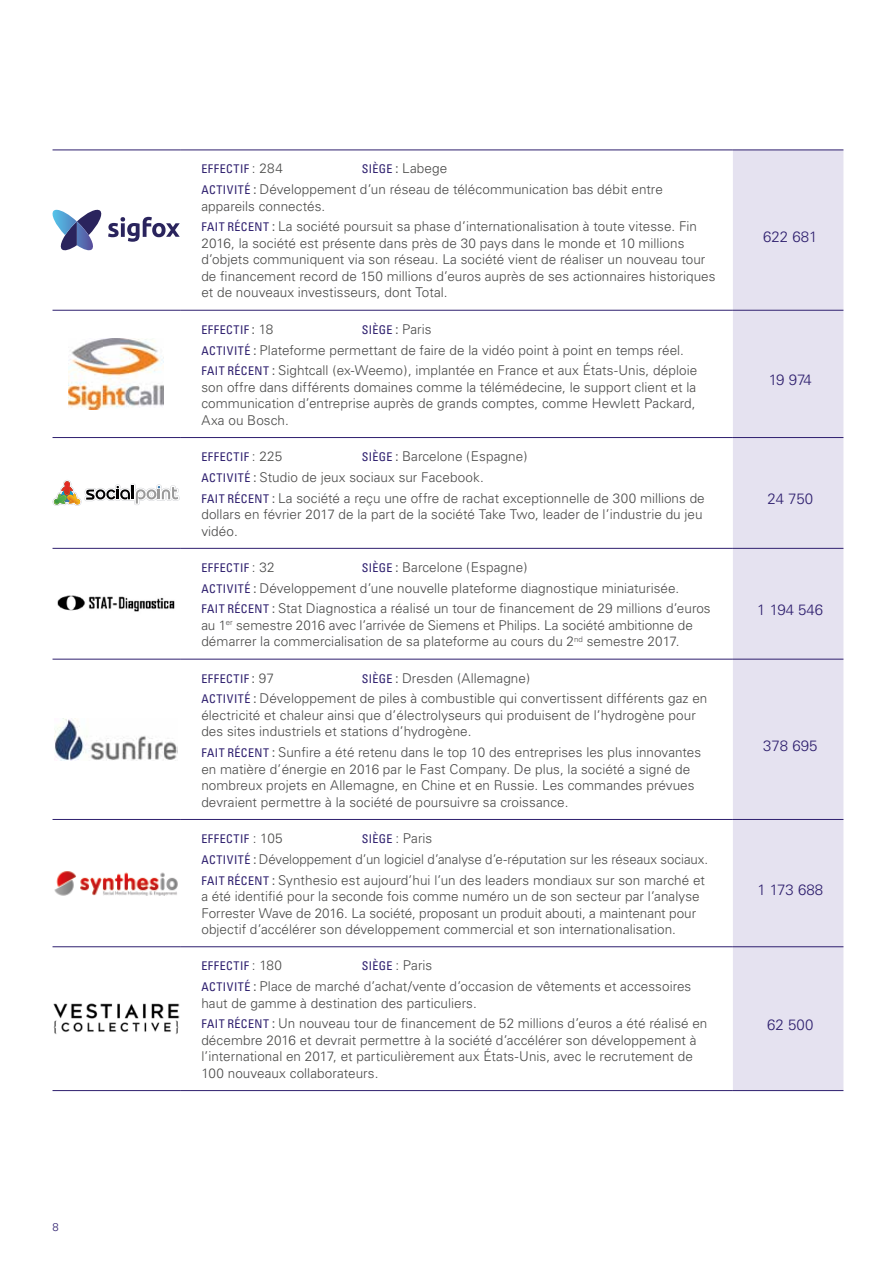
<style>
.page{position:relative;width:893px;height:1263px;background:#fff}
.page>*{position:absolute;margin:0;border:0;box-sizing:border-box;transform-origin:0 0}
.t1{font:300 15px "Univers";color:#2e1f6e}
.t2{font:300 13.5px/16.5px "Univers";letter-spacing:.005em;color:#4a4a49}
.t3{font:condensed 12px "Univers";letter-spacing:.045em;color:#2e1f6e}
.t4{font:300 11.25px "Univers";color:#2e1f6e}
.s1{font-weight:400;font-stretch:condensed;font-size:12px;color:#2e1f6e}
.s2{font-weight:400;font-stretch:condensed}
.s3{font-weight:300;font-stretch:normal;font-size:13.5px;color:#4a4a49}
.s4{font-size:13.5px;color:#4a4a49}
</style>
<div class="page">
<div style="left:733px;top:151px;width:110px;height:939px;background:#e5e2f0"></div>
<hr style="left:733px;top:150px;width:110px;height:1px;background:#2e1f6e">
<hr style="left:733px;top:310px;width:110px;height:1px;background:#2e1f6e">
<hr style="left:733px;top:437px;width:110px;height:1px;background:#2e1f6e">
<hr style="left:733px;top:548px;width:110px;height:1px;background:#2e1f6e">
<hr style="left:733px;top:659px;width:110px;height:1px;background:#2e1f6e">
<hr style="left:733px;top:819px;width:110px;height:1px;background:#2e1f6e">
<hr style="left:733px;top:946px;width:110px;height:1px;background:#2e1f6e">
<hr style="left:733px;top:1090px;width:110px;height:1px;background:#2e1f6e">
<hr style="left:53px;top:150px;width:127px;height:1px;background:#2e1f6e">
<hr style="left:53px;top:310px;width:127px;height:1px;background:#2e1f6e">
<hr style="left:180px;top:150px;width:553px;height:1px;background:#2e1f6e">
<hr style="left:180px;top:310px;width:553px;height:1px;background:#2e1f6e">
<hr style="left:53px;top:437px;width:127px;height:1px;background:#2e1f6e">
<hr style="left:180px;top:437px;width:553px;height:1px;background:#2e1f6e">
<hr style="left:53px;top:548px;width:127px;height:1px;background:#2e1f6e">
<hr style="left:180px;top:548px;width:553px;height:1px;background:#2e1f6e">
<hr style="left:53px;top:659px;width:127px;height:1px;background:#2e1f6e">
<hr style="left:53px;top:819px;width:127px;height:1px;background:#2e1f6e">
<hr style="left:180px;top:659px;width:553px;height:1px;background:#2e1f6e">
<hr style="left:180px;top:819px;width:553px;height:1px;background:#2e1f6e">
<hr style="left:53px;top:946px;width:127px;height:1px;background:#2e1f6e">
<hr style="left:53px;top:1090px;width:127px;height:1px;background:#2e1f6e">
<hr style="left:180px;top:946px;width:553px;height:1px;background:#2e1f6e">
<hr style="left:180px;top:1090px;width:553px;height:1px;background:#2e1f6e">
<svg style="left:52px;top:210px;width:128px;height:41px"></svg>
<img style="left:69px;top:338px;width:94px;height:71px">
<svg style="left:53px;top:480px;width:127px;height:26px"></svg>
<img style="left:57px;top:595px;width:118px;height:17px">
<img style="left:54px;top:718px;width:124px;height:42px">
<img style="left:54px;top:871px;width:124px;height:25px">
<img style="left:53px;top:1003px;width:127px;height:31px">
<p class="t4" style="left:53px;top:1220px;width:8px">8</p>
<p class="t2" style="left:201px;top:158px;width:463px;line-height:20.7px;text-indent:160px"><span class="s1">SIÈGE</span> <span class="s2">:</span> Labege<br><span class="s1">ACTIVITÉ</span> <span class="s2">:</span> Développement d’un réseau de télécommunication bas débit entre</p>
<p class="t2" style="left:201px;top:196px;width:497px;line-height:20.7px">appareils connectés.<br><span class="s1">FAIT RÉCENT</span> <span class="s2">:</span> La société poursuit sa phase d’internationalisation à toute vitesse. Fin</p>
<p class="t2" style="left:201px;top:235px;width:516px">2016, la société est présente dans près de 30 pays dans le monde et 10 millions d’objets communiquent via son réseau. La société vient de réaliser un nouveau tour de financement record de 150 millions d’euros auprès de ses actionnaires historiques et de nouveaux investisseurs, dont Total.</p>
<p class="t3" style="left:201px;top:162px;width:83px">EFFECTIF <span class="s3">: 284</span></p>
<p class="t3" style="left:201px;top:322px;width:73px">EFFECTIF <span class="s4">:</span> <span class="s3">18</span></p>
<p class="t3" style="left:362px;top:322px;width:71px">SIÈGE <span class="s4">:</span> <span class="s3">Paris</span></p>
<p class="t2" style="left:201px;top:339px;width:497px;line-height:20.7px"><span class="s1">ACTIVITÉ</span> <span class="s2">:</span> Plateforme permettant de faire de la vidéo point à point en temps réel.<br><span class="s1">FAIT RÉCENT</span> <span class="s2">:</span> Sightcall (ex-Weemo), implantée en France et aux États-Unis, déploie</p>
<p class="t2" style="left:201px;top:379px;width:496px;text-align:justify">son offre dans différents domaines comme la télémédecine, le support client et la communication d’entreprise auprès de grands comptes, comme Hewlett Packard, Axa ou Bosch.</p>
<p class="t2" style="left:201px;top:446px;width:505px;line-height:20.7px;text-indent:160px"><span class="s1">SIÈGE</span> <span class="s2">:</span> Barcelone (Espagne)<br><span class="s1">ACTIVITÉ</span> <span class="s2">:</span> Studio de jeux sociaux sur Facebook.<br><span class="s1">FAIT RÉCENT</span> <span class="s2">:</span> La société a reçu une offre de rachat exceptionnelle de 300 millions de</p>
<p class="t2" style="left:201px;top:506px;width:503px">dollars en février 2017 de la part de la société Take Two, leader de l’industrie du jeu vidéo.</p>
<p class="t3" style="left:201px;top:449px;width:82px">EFFECTIF <span class="s3">: 225</span></p>
<p class="t2" style="left:201px;top:557px;width:511px;line-height:20.7px;text-indent:160px"><span class="s1">SIÈGE</span> <span class="s2">:</span> Barcelone (Espagne)<br><span class="s1">ACTIVITÉ</span> <span class="s2">:</span> Développement d’une nouvelle plateforme diagnostique miniaturisée.<br><span class="s1">FAIT RÉCENT</span> <span class="s2">:</span> Stat Diagnostica a réalisé un tour de financement de 29 millions d’euros</p>
<p class="t2" style="left:201px;top:617px;width:493px">au 1<sup>er</sup> semestre 2016 avec l’arrivée de Siemens et Philips. La société ambitionne de démarrer la commercialisation de sa plateforme au cours du 2<sup>nd</sup> semestre 2017.</p>
<p class="t3" style="left:201px;top:560px;width:75px">EFFECTIF <span class="s3">: 32</span></p>
<p class="t2" style="left:201px;top:667px;width:508px;line-height:20.7px;text-indent:160px"><span class="s1">SIÈGE</span> <span class="s2">:</span> Dresden (Allemagne)<br><span class="s1">ACTIVITÉ</span> <span class="s2">:</span> Développement de piles à combustible qui convertissent différents gaz en</p>
<p class="t2" style="left:201px;top:707px;width:496px">électricité et chaleur ainsi que d’électrolyseurs qui produisent de l’hydrogène pour des sites industriels et stations d’hydrogène.</p>
<p class="t2" style="left:201px;top:744px;width:501px"><span class="s1">FAIT RÉCENT</span> <span class="s2">:</span> Sunfire a été retenu dans le top 10 des entreprises les plus innovantes en matière d’énergie en 2016 par le Fast Company. De plus, la société a signé de nombreux projets en Allemagne, en Chine et en Russie. Les commandes prévues devraient permettre à la société de poursuivre sa croissance.</p>
<p class="t3" style="left:201px;top:671px;width:74px">EFFECTIF <span class="s4">:</span> <span class="s3">97</span></p>
<p class="t2" style="left:201px;top:828px;width:508px;line-height:20.7px;text-indent:160px"><span class="s1">SIÈGE</span> : Paris<br><span class="s1">ACTIVITÉ</span> <span class="s2">:</span> Développement d’un logiciel d’analyse d’e-réputation sur les réseaux sociaux.<br><span class="s1">FAIT RÉCENT</span> <span class="s2">:</span> Synthesio est aujourd’hui l’un des leaders mondiaux sur son marché et</p>
<p class="t2" style="left:201px;top:888px;width:500px">a été identifié pour la seconde fois comme numéro un de son secteur par l’analyse<br>Forrester Wave de 2016. La société, proposant un produit abouti, a maintenant pour objectif d’accélérer son développement commercial et son internationalisation.</p>
<p class="t3" style="left:201px;top:831px;width:83px">EFFECTIF <span class="s3">: 105</span></p>
<p class="t2" style="left:201px;top:955px;width:491px;line-height:20.7px;text-indent:160px"><span class="s1">SIÈGE</span> : Paris<br><span class="s1">ACTIVITÉ</span> <span class="s2">:</span> Place de marché d’achat/vente d’occasion de vêtements et accessoires</p>
<p class="t2" style="left:201px;top:992px;width:508px;line-height:20.7px">haut de gamme à destination des particuliers.<br><span class="s1">FAIT RÉCENT</span> <span class="s2">:</span> Un nouveau tour de financement de 52 millions d’euros a été réalisé en</p>
<p class="t2" style="left:201px;top:1032px;width:497px">décembre 2016 et devrait permettre à la société d’accélérer son développement à l’international en 2017, et particulièrement aux États-Unis, avec le recrutement de<br>100 nouveaux collaborateurs.</p>
<p class="t3" style="left:201px;top:958px;width:82px">EFFECTIF <span class="s3">: 180</span></p>
<p class="t1" style="left:763px;top:227px;width:56px">622 681</p>
<p class="t1" style="left:769px;top:371px;width:45px">19 974</p>
<p class="t1" style="left:767px;top:490px;width:47px">24 750</p>
<p class="t1" style="left:757px;top:601px;width:67px">1 194 546</p>
<p class="t1" style="left:763px;top:736px;width:56px">378 695</p>
<p class="t1" style="left:757px;top:880px;width:67px">1 173 688</p>
<p class="t1" style="left:767px;top:1016px;width:48px">62 500</p>
</div>
